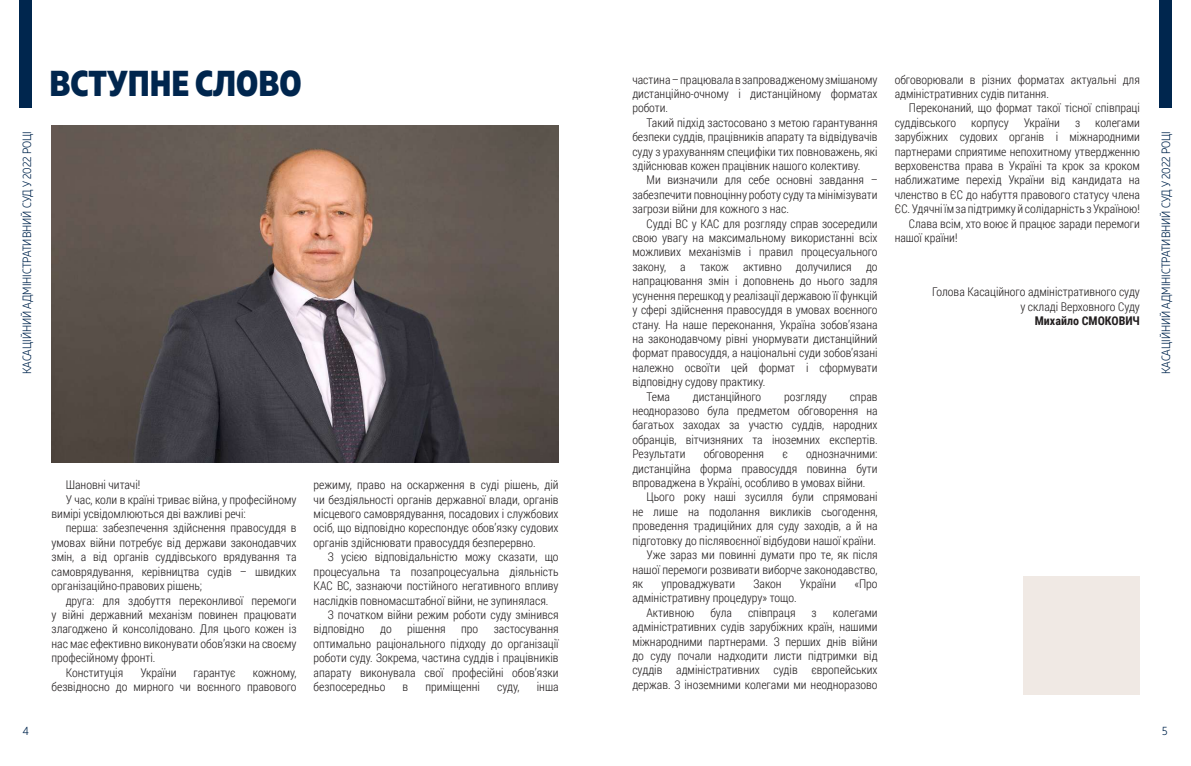
<style>
.page{position:relative;width:1191px;height:766px;background:#fff}
.page>*{position:absolute;margin:0;border:0;box-sizing:border-box;transform-origin:0 0}
.t1{font:800 36px "Muller Narrow";color:#00264e}
.t2{font:300 12px/14.4px "Roboto Condensed";color:#231f20;text-align:justify}
.t3{font:300 12px "Muller Narrow Demo";color:#00264e}
.t4{font:700 12px "Roboto Condensed";color:#231f20}
</style>
<div class="page">
<div style="left:20px;top:0;width:12px;height:108px;background:#00264e"></div>
<div style="left:1158px;top:0;width:13px;height:108px;background:#00264e"></div>
<img style="left:52px;top:126px;width:506px;height:336px">
<div style="left:1023px;top:576px;width:117px;height:118px;background:#f0e9e4"></div>
<h1 class="t1" style="left:49px;top:61px;width:254px">ВСТУПНЕ СЛОВО</h1>
<p class="t2" style="left:632px;top:72px;width:247px">частина – працювала в запровадженому змішаному дистанційно-очному і дистанційному форматах роботи.</p>
<p class="t2" style="left:632px;top:115px;width:247px;text-indent:14px">Такий підхід застосовано з метою гарантування безпеки суддів, працівників апарату та відвідувачів суду з урахуванням специфіки тих повноважень, які здійснював кожен працівник нашого колективу.</p>
<p class="t2" style="left:632px;top:172px;width:247px;text-indent:14px">Ми визначили для себе основні завдання – забезпечити повноцінну роботу суду та мінімізувати загрози війни для кожного з нас.</p>
<p class="t2" style="left:646px;top:216px;width:232px">Судді ВС у КАС для розгляду справ зосередили</p>
<p class="t2" style="left:632px;top:230px;width:247px">свою увагу на максимальному використанні всіх</p>
<p class="t2" style="left:632px;top:244px;width:247px">можливих механізмів і правил процесуального</p>
<p class="t2" style="left:632px;top:259px;width:247px">закону, а також активно долучилися до</p>
<p class="t2" style="left:632px;top:273px;width:247px">напрацювання змін і доповнень до нього задля</p>
<p class="t2" style="left:632px;top:288px;width:247px">усунення перешкод у реалізації державою її функцій</p>
<p class="t2" style="left:632px;top:302px;width:247px">у сфері здійснення правосуддя в умовах воєнного</p>
<p class="t2" style="left:632px;top:316px;width:247px">стану. На наше переконання, Україна зобов’язана</p>
<p class="t2" style="left:632px;top:331px;width:247px">на законодавчому рівні унормувати дистанційний</p>
<p class="t2" style="left:632px;top:345px;width:247px">формат правосуддя, а національні суди зобов’язані</p>
<p class="t2" style="left:632px;top:360px;width:247px">належно освоїти цей формат і сформувати</p>
<p class="t2" style="left:632px;top:374px;width:134px">відповідну судову практику.</p>
<p class="t2" style="left:646px;top:388px;width:25px">Тема</p>
<p class="t2" style="left:693px;top:388px;width:70px">дистанційного</p>
<p class="t2" style="left:784px;top:388px;width:44px">розгляду</p>
<p class="t2" style="left:894px;top:72px;width:247px">обговорювали в різних форматах актуальні для адміністративних судів питання.</p>
<p class="t2" style="left:909px;top:100px;width:233px">Переконаний, що формат такої тісної співпраці</p>
<p class="t2" style="left:894px;top:115px;width:247px">суддівського корпусу України з колегами</p>
<p class="t2" style="left:894px;top:129px;width:247px">зарубіжних судових органів і міжнародними</p>
<p class="t2" style="left:894px;top:144px;width:247px">партнерами сприятиме непохитному утвердженню</p>
<p class="t2" style="left:894px;top:158px;width:247px">верховенства права в Україні та крок за кроком</p>
<p class="t2" style="left:894px;top:172px;width:247px">наближатиме перехід України від кандидата на</p>
<p class="t2" style="left:894px;top:187px;width:247px">членство в ЄС до набуття правового статусу члена</p>
<p class="t2" style="left:894px;top:201px;width:247px">ЄС. Удячні їм за підтримку й солідарність з Україною!</p>
<p class="t2" style="left:909px;top:216px;width:232px">Слава всім, хто воює й працює заради перемоги</p>
<p class="t2" style="left:894px;top:230px;width:64px">нашої країни!</p>
<p class="t3" style="left:20px;top:374px;width:244px;rotate:-90deg">КАСАЦІЙНИЙ АДМІНІСТРАТИВНИЙ СУД У 2022 РОЦІ</p>
<p class="t3" style="left:1158px;top:374px;width:244px;rotate:-90deg">КАСАЦІЙНИЙ АДМІНІСТРАТИВНИЙ СУД У 2022 РОЦІ</p>
<p class="t2" style="left:932px;top:284px;width:209px;text-align:right">Голова Касаційного адміністративного суду у складі Верховного Суду</p>
<p class="t4" style="left:1034px;top:312px;width:107px">Михайло СМОКОВИЧ</p>
<p class="t2" style="left:632px;top:388px;width:247px;text-indent:217px">справ неодноразово була предметом обговорення на багатьох заходах за участю суддів, народних обранців, вітчизняних та іноземних експертів.<br>Результати</p>
<p class="t2" style="left:704px;top:446px;width:62px">обговорення</p>
<p class="t2" style="left:782px;top:446px;width:7px">є</p>
<p class="t2" style="left:632px;top:446px;width:247px;text-indent:174px">однозначними: дистанційна форма правосуддя повинна бути впроваджена в Україні, особливо в умовах війни.</p>
<p class="t2" style="left:646px;top:489px;width:233px">Цього року наші зусилля були спрямовані</p>
<p class="t2" style="left:632px;top:504px;width:247px">не лише на подолання викликів сьогодення,</p>
<p class="t2" style="left:632px;top:518px;width:247px">проведення традиційних для суду заходів, а й на</p>
<p class="t2" style="left:632px;top:532px;width:245px">підготовку до післявоєнної відбудови нашої країни.</p>
<p class="t2" style="left:646px;top:547px;width:233px">Уже зараз ми повинні думати про те, як після</p>
<p class="t2" style="left:632px;top:561px;width:247px">нашої перемоги розвивати виборче законодавство,</p>
<p class="t2" style="left:632px;top:576px;width:12px">як</p>
<p class="t2" style="left:661px;top:576px;width:75px">упроваджувати</p>
<p class="t2" style="left:753px;top:576px;width:30px">Закон</p>
<p class="t2" style="left:800px;top:576px;width:38px">України</p>
<p class="t2" style="left:854px;top:576px;width:25px">«Про</p>
<p class="t2" style="left:646px;top:590px;width:152px;text-indent:-14px">адміністративну процедуру» тощо.<br>Активною</p>
<p class="t2" style="left:66px;top:477px;width:76px">Шановні читачі!</p>
<p class="t2" style="left:66px;top:491px;width:232px">У час, коли в країні триває війна, у професійному</p>
<p class="t2" style="left:52px;top:506px;width:196px">вимірі усвідомлюються дві важливі речі:</p>
<p class="t2" style="left:66px;top:520px;width:232px">перша: забезпечення здійснення правосуддя в</p>
<p class="t2" style="left:52px;top:535px;width:246px">умовах війни потребує від держави законодавчих</p>
<p class="t2" style="left:52px;top:549px;width:246px">змін, а від органів суддівського врядування та</p>
<p class="t2" style="left:52px;top:563px;width:246px">самоврядування, керівництва судів – швидких</p>
<p class="t2" style="left:52px;top:578px;width:152px">організаційно-правових рішень;</p>
<p class="t2" style="left:66px;top:592px;width:232px">друга: для здобуття переконливої перемоги</p>
<p class="t2" style="left:52px;top:607px;width:246px">у війні державний механізм повинен працювати</p>
<p class="t2" style="left:52px;top:621px;width:246px">злагоджено й консолідовано. Для цього кожен із</p>
<p class="t2" style="left:52px;top:635px;width:246px">нас має ефективно виконувати обов’язки на своєму</p>
<p class="t2" style="left:52px;top:650px;width:105px">професійному фронті.</p>
<p class="t2" style="left:66px;top:664px;width:59px">Конституція</p>
<p class="t2" style="left:140px;top:664px;width:38px">України</p>
<p class="t2" style="left:194px;top:664px;width:44px">гарантує</p>
<p class="t2" style="left:313px;top:477px;width:246px">режиму, право на оскарження в суді рішень, дій чи бездіяльності органів державної влади, органів місцевого самоврядування, посадових і службових осіб, що відповідно кореспондує обов’язку судових органів здійснювати правосуддя безперервно.</p>
<p class="t2" style="left:328px;top:549px;width:232px">З усією відповідальністю можу сказати, що</p>
<p class="t2" style="left:313px;top:563px;width:246px">процесуальна та позапроцесуальна діяльність</p>
<p class="t2" style="left:313px;top:578px;width:246px">КАС ВС, зазнаючи постійного негативного впливу</p>
<p class="t2" style="left:313px;top:592px;width:236px">наслідків повномасштабної війни, не зупинялася.</p>
<p class="t2" style="left:328px;top:607px;width:232px">З початком війни режим роботи суду змінився</p>
<p class="t2" style="left:313px;top:621px;width:52px">відповідно</p>
<p class="t2" style="left:380px;top:621px;width:13px">до</p>
<p class="t2" style="left:407px;top:621px;width:40px">рішення</p>
<p class="t2" style="left:461px;top:621px;width:19px">про</p>
<p class="t2" style="left:710px;top:604px;width:23px">була</p>
<p class="t2" style="left:748px;top:604px;width:49px">співпраця</p>
<p class="t2" style="left:811px;top:604px;width:7px">з</p>
<p class="t2" style="left:632px;top:604px;width:247px;text-indent:200px">колегами адміністративних судів зарубіжних країн, нашими міжнародними партнерами. З перших днів війни до суду почали надходити листи підтримки від суддів адміністративних судів європейських держав. З іноземними колегами ми неодноразово</p>
<p class="t2" style="left:313px;top:621px;width:246px;text-indent:180px">застосування оптимально раціонального підходу до організації роботи суду. Зокрема, частина суддів і працівників апарату виконувала свої професійні обов’язки безпосередньо</p>
<p class="t2" style="left:52px;top:664px;width:246px;text-align:right">кожному,<br>безвідносно до мирного чи воєнного правового</p>
<p class="t2" style="left:402px;top:679px;width:7px">в</p>
<p class="t2" style="left:425px;top:679px;width:56px">приміщенні</p>
<p class="t2" style="left:497px;top:679px;width:24px">суду,</p>
<p class="t2" style="left:537px;top:679px;width:23px">інша</p>
<p class="t3" style="left:23px;top:723px;width:8px">4</p>
<p class="t3" style="left:1162px;top:723px;width:7px">5</p>
</div>
